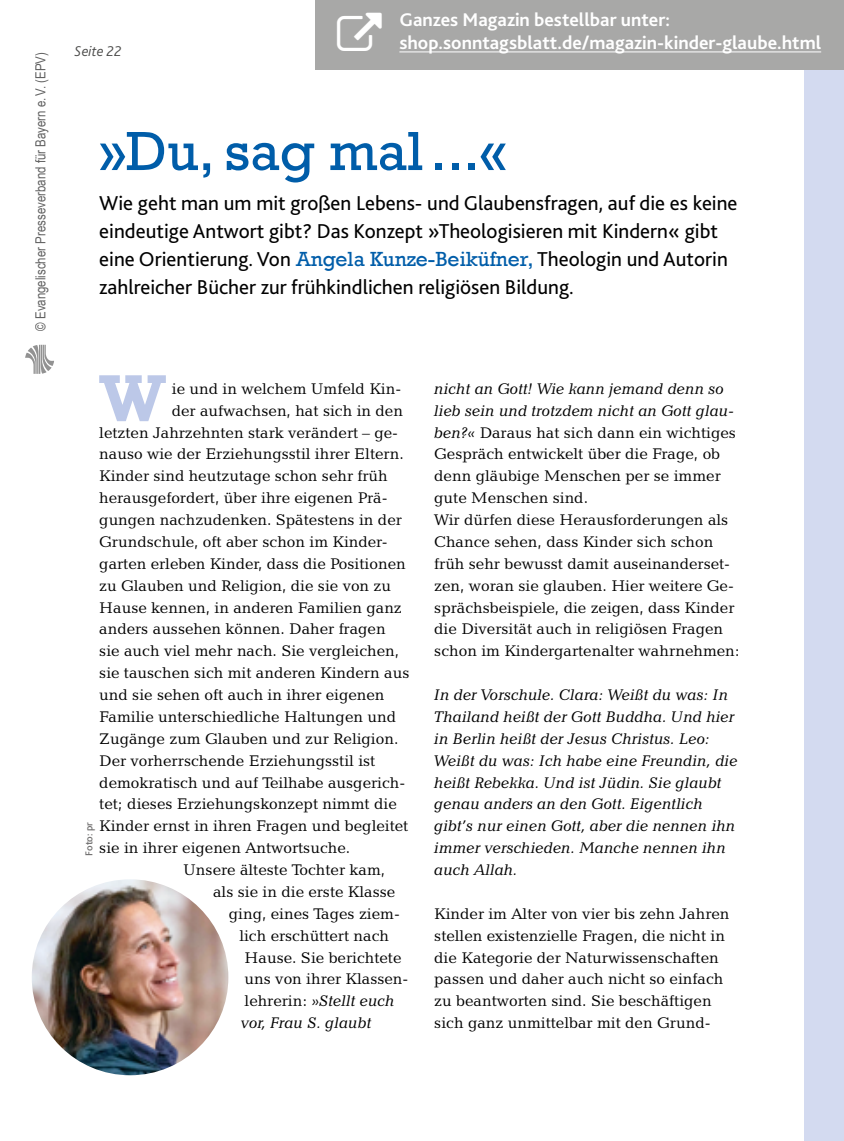
<style>
.page{position:relative;width:844px;height:1141px;background:#fff}
.page>*{position:absolute;margin:0;border:0;box-sizing:border-box;transform-origin:0 0}
.t1{font:700 67.2px "Rockwell";color:#bcc8e8}
.t2{font:56px "Rockwell";color:#005da9}
.t3{font:21px/28px "Bliss 2";color:#000}
.t4{font:700 19.25px/23.1px "Bliss 2";color:#fff}
.t5{font:15.75px/21.9px "Candida BT";color:#000}
.t6{font:italic 15.75px/21.9px "Candida BT";color:#000}
.t7{font:italic 300 14.88px "Bliss 2";color:#4a4a49}
.t8{font:14px "Arial Narrow";color:#000}
.t9{font:500 10.5px "Bliss 2";color:#706f6f}
.s1{font-family:"Rockwell";color:#005da9}
.s2{font-style:normal}
.s3{font-style:italic}
</style>
<div class="page">
<div style="left:804px;top:0;width:39px;height:1141px;background:#d3daf0"></div>
<img style="left:32px;top:879px;width:196px;height:196px;border-radius:98px">
<div style="left:315px;top:0;width:528px;height:69px;background:#a8a8a7"></div>
<hr style="left:399px;top:51px;width:422px;height:1px;background:#fff">
<svg style="left:25px;top:345px;width:29px;height:29px"></svg>
<p class="t8" style="left:30px;top:331px;width:280px;rotate:-90deg">© Evangelischer Presseverband für Bayern e.V. (EPV)</p>
<p class="t7" style="left:74px;top:42px;width:49px">Seite 22</p>
<p class="t4" style="left:399px;top:8px;width:423px">Ganzes Magazin bestellbar unter: shop.sonntagsblatt.de/magazin-kinder-glaube.html</p>
<p class="t2" style="left:99px;top:119px;width:408px">»Du, sag mal ...«</p>
<p class="t3" style="left:99px;top:189px;width:639px">Wie geht man um mit großen Lebens- und Glaubensfragen, auf die es keine eindeutige Antwort gibt? Das Konzept »Theologisieren mit Kindern« gibt eine Orientierung. Von <span class="s1">Angela Kunze-Beiküfner,</span> Theologin und Autorin zahlreicher Bücher zur frühkindlichen religiösen Bildung.</p>
<p class="t1" style="left:99px;top:358px;width:68px">W</p>
<p class="t5" style="left:172px;top:377px;width:231px">ie und in welchem Umfeld Kin-</p>
<p class="t5" style="left:172px;top:399px;width:233px">der aufwachsen, hat sich in den</p>
<p class="t5" style="left:99px;top:421px;width:300px">letzten Jahrzehnten stark verändert – ge-</p>
<p class="t5" style="left:99px;top:443px;width:306px">nauso wie der Erziehungsstil ihrer Eltern.</p>
<p class="t5" style="left:99px;top:465px;width:290px">Kinder sind heutzutage schon sehr früh</p>
<p class="t5" style="left:99px;top:486px;width:290px">herausgefordert, über ihre eigenen Prä-</p>
<p class="t5" style="left:99px;top:508px;width:304px">gungen nachzudenken. Spätestens in der</p>
<p class="t5" style="left:99px;top:530px;width:290px">Grundschule, oft aber schon im Kinder-</p>
<p class="t5" style="left:99px;top:552px;width:308px">garten erleben Kinder, dass die Positionen</p>
<p class="t5" style="left:99px;top:574px;width:293px">zu Glauben und Religion, die sie von zu</p>
<p class="t5" style="left:99px;top:596px;width:304px">Hause kennen, in anderen Familien ganz</p>
<p class="t5" style="left:99px;top:618px;width:288px">anders aussehen können. Daher fragen</p>
<p class="t5" style="left:99px;top:640px;width:301px">sie auch viel mehr nach. Sie vergleichen,</p>
<p class="t5" style="left:99px;top:661px;width:311px">sie tauschen sich mit anderen Kindern aus</p>
<p class="t5" style="left:99px;top:683px;width:287px">und sie sehen oft auch in ihrer eigenen</p>
<p class="t5" style="left:99px;top:705px;width:298px">Familie unterschiedliche Haltungen und</p>
<p class="t5" style="left:99px;top:727px;width:300px">Zugänge zum Glauben und zur Religion.</p>
<p class="t5" style="left:99px;top:749px;width:277px">Der vorherrschende Erziehungsstil ist</p>
<p class="t5" style="left:99px;top:771px;width:307px">demokratisch und auf Teilhabe ausgerich-</p>
<p class="t5" style="left:99px;top:793px;width:299px">tet; dieses Erziehungskonzept nimmt die</p>
<p class="t5" style="left:99px;top:815px;width:310px">Kinder ernst in ihren Fragen und begleitet</p>
<p class="t5" style="left:99px;top:836px;width:252px">sie in ihrer eigenen Antwortsuche.</p>
<p class="t5" style="left:183px;top:858px;width:203px">Unsere älteste Tochter kam,</p>
<p class="t5" style="left:213px;top:880px;width:184px">als sie in die erste Klasse</p>
<p class="t5" style="left:229px;top:902px;width:172px">ging, eines Tages ziem-</p>
<p class="t5" style="left:239px;top:924px;width:151px">lich erschüttert nach</p>
<p class="t5" style="left:244px;top:946px;width:158px">Hause. Sie berichtete</p>
<p class="t5" style="left:244px;top:968px;width:165px">uns von ihrer Klassen-</p>
<p class="t6" style="left:244px;top:990px;width:151px"><span class="s2">lehrerin:</span> »Stellt euch</p>
<p class="t6" style="left:241px;top:1012px;width:132px">vor, Frau S. glaubt</p>
<p class="t9" style="left:83px;top:856px;width:35px;rotate:-90deg">Foto: pr</p>
<p class="t5" style="left:434px;top:377px;width:307px"><span class="s3">nicht an Gott! Wie kann jemand denn so lieb sein und trotzdem nicht an Gott glau&shy;ben?«</span> Daraus hat sich dann ein wichtiges Gespräch entwickelt über die Frage, ob denn gläubige Menschen per se immer gute Menschen sind.<br>Wir dürfen diese Herausforderungen als Chance sehen, dass Kinder sich schon früh sehr bewusst damit auseinanderset&shy;zen, woran sie glauben. Hier weitere Ge&shy;sprächsbeispiele, die zeigen, dass Kinder die Diversität auch in religiösen Fragen schon im Kindergartenalter wahrnehmen:</p>
<p class="t6" style="left:434px;top:683px;width:305px">In der Vorschule. Clara: Weißt du was: In Thailand heißt der Gott Buddha. Und hier in Berlin heißt der Jesus Christus. Leo:<br>Weißt du was: Ich habe eine Freundin, die heißt Rebekka. Und ist Jüdin. Sie glaubt genau anders an den Gott. Eigentlich gibt’s nur einen Gott, aber die nennen ihn immer verschieden. Manche nennen ihn auch Allah.</p>
<p class="t5" style="left:434px;top:902px;width:297px">Kinder im Alter von vier bis zehn Jahren stellen existenzielle Fragen, die nicht in die Kategorie der Naturwissenschaften passen und daher auch nicht so einfach zu beantworten sind. Sie beschäftigen sich ganz unmittelbar mit den Grund-</p>
</div>
